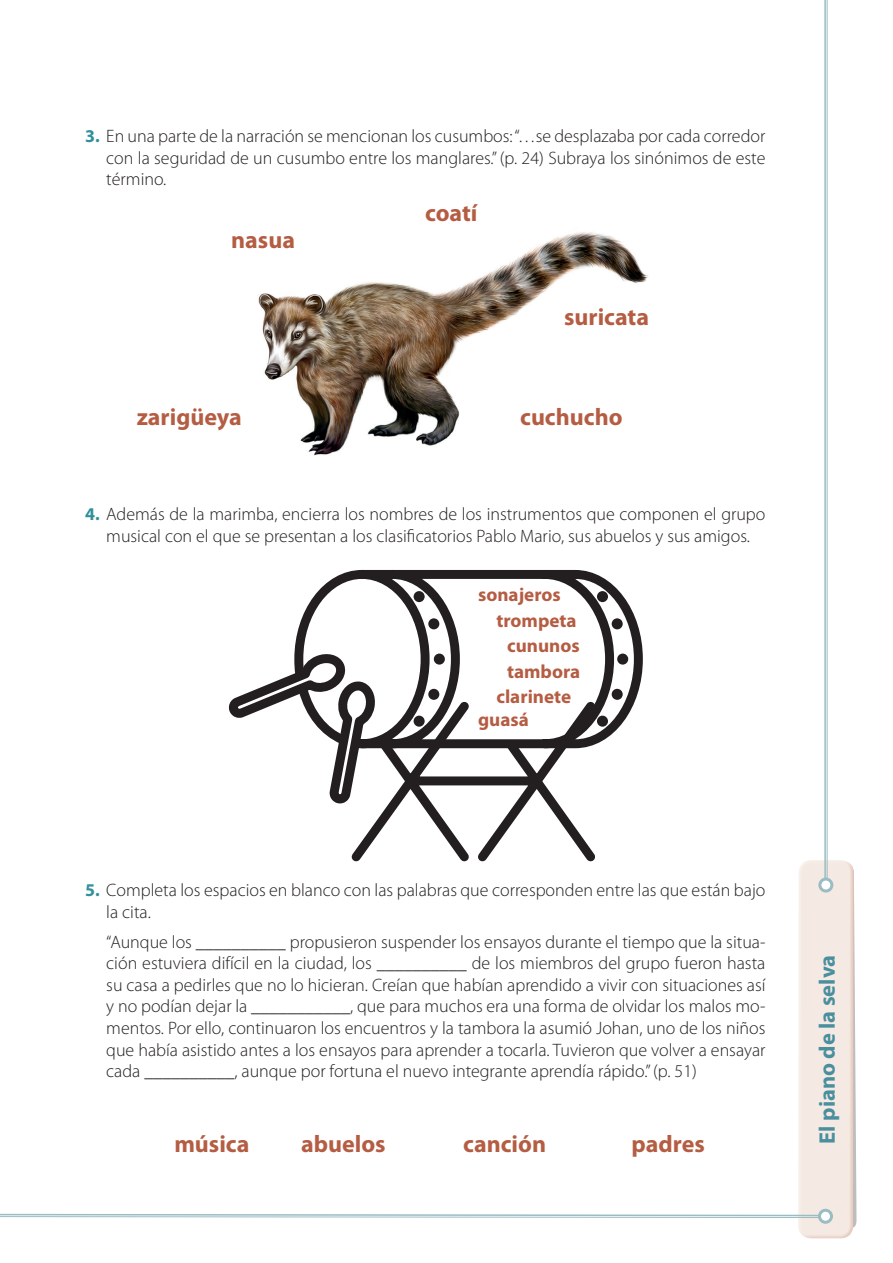
<style>
.page{position:relative;width:893px;height:1263px;background:#fff}
.page>*{position:absolute;margin:0;border:0;box-sizing:border-box;transform-origin:0 0}
.t1{font:700 24px "Myriad Pro";color:#b55d43}
.t2{font:700 22.5px "Myriad Pro";color:#498f9e}
.t3{font:700 19.05px "Myriad Pro";color:#b55d43}
.t4{font:300 18px/21.6px "Myriad Pro";color:#231f20;text-align:justify}
.s1{font-weight:700;color:#31909b}
</style>
<div class="page">
<div style="left:801px;top:859px;width:55px;height:381px;background:#b55d43;opacity:.2"></div>
<div style="left:819px;top:878px;width:13px;height:13px;background:#fff;border-radius:50%"></div>
<hr style="left:824px;top:0;width:2px;height:879px;background:#9abcc3">
<hr style="left:827px;top:0;width:1px;height:879px;background:#9abcc3">
<div style="left:818px;top:877px;width:15px;height:15px;border:3px solid #9abcc3;border-radius:50%"></div>
<div style="left:819px;top:1210px;width:13px;height:13px;background:#fff;border-radius:50%"></div>
<svg style="left:0;top:859px;width:820px;height:359px"></svg>
<div style="left:818px;top:1209px;width:15px;height:15px;border:3px solid #9abcc3;border-radius:50%"></div>
<img style="left:258px;top:232px;width:390px;height:224px">
<svg style="left:295px;top:569px;width:348px;height:172px"></svg>
<div style="left:414px;top:591px;width:11px;height:11px;background:#231f20;border-radius:50%"></div>
<div style="left:428px;top:618px;width:11px;height:11px;background:#231f20;border-radius:50%"></div>
<div style="left:597px;top:591px;width:11px;height:11px;background:#231f20;border-radius:50%"></div>
<div style="left:597px;top:716px;width:11px;height:11px;background:#231f20;border-radius:50%"></div>
<div style="left:612px;top:618px;width:11px;height:11px;background:#231f20;border-radius:50%"></div>
<div style="left:617px;top:653px;width:11px;height:12px;background:#231f20;border-radius:50%"></div>
<div style="left:612px;top:689px;width:11px;height:11px;background:#231f20;border-radius:50%"></div>
<svg style="left:222px;top:647px;width:381px;height:222px"></svg>
<p class="t4" style="left:106px;top:125px;width:661px;text-indent:-21px"><span class="s1">3.</span> En una parte de la narración se mencionan los cusumbos: “…se desplazaba por cada corredor con la seguridad de un cusumbo entre los manglares.” (p. 24) Subraya los sinónimos de este término.</p>
<h1 class="t1" style="left:231px;top:225px;width:65px">nasua</h1>
<h1 class="t1" style="left:425px;top:197px;width:54px">coatí</h1>
<h1 class="t1" style="left:564px;top:301px;width:86px">suricata</h1>
<h1 class="t1" style="left:137px;top:401px;width:107px">zarigüeya</h1>
<h1 class="t1" style="left:520px;top:401px;width:104px">cuchucho</h1>
<p class="t4" style="left:85px;top:503px;width:682px;text-align:center"><span class="s1">4.</span> Además de la marimba, encierra los nombres de los instrumentos que componen el grupo musical con el que se presentan a los clasificatorios Pablo Mario, sus abuelos y sus amigos.</p>
<p class="t3" style="left:478px;top:582px;width:84px">sonajeros</p>
<p class="t3" style="left:496px;top:608px;width:82px">trompeta</p>
<p class="t3" style="left:507px;top:659px;width:75px">tambora</p>
<p class="t3" style="left:507px;top:633px;width:74px">cununos</p>
<p class="t3" style="left:496px;top:684px;width:76px">clarinete</p>
<p class="t3" style="left:478px;top:707px;width:52px">guasá</p>
<p class="t4" style="left:106px;top:879px;width:661px;text-indent:-21px"><span class="s1">5.</span> Completa los espacios en blanco con las palabras que corresponden entre las que están bajo la cita.</p>
<p class="t4" style="left:106px;top:931px;width:661px">“Aunque los __________ propusieron suspender los ensayos durante el tiempo que la situa&shy;ción estuviera difícil en la ciudad, los __________ de los miembros del grupo fueron hasta su casa a pedirles que no lo hicieran. Creían que habían aprendido a vivir con situaciones así y no podían dejar la ___________, que para muchos era una forma de olvidar los malos mo&shy;mentos. Por ello, continuaron los encuentros y la tambora la asumió Johan, uno de los niños que había asistido antes a los ensayos para aprender a tocarla. Tuvieron que volver a ensayar cada __________, aunque por fortuna el nuevo integrante aprendía rápido.” (p. 51)</p>
<h1 class="t1" style="left:174px;top:1128px;width:77px">música</h1>
<h1 class="t1" style="left:301px;top:1128px;width:86px">abuelos</h1>
<h1 class="t1" style="left:463px;top:1128px;width:84px">canción</h1>
<h1 class="t1" style="left:632px;top:1128px;width:75px">padres</h1>
<p class="t2" style="left:812px;top:1144px;width:190px;rotate:-90deg">El piano de la selva</p>
</div>
